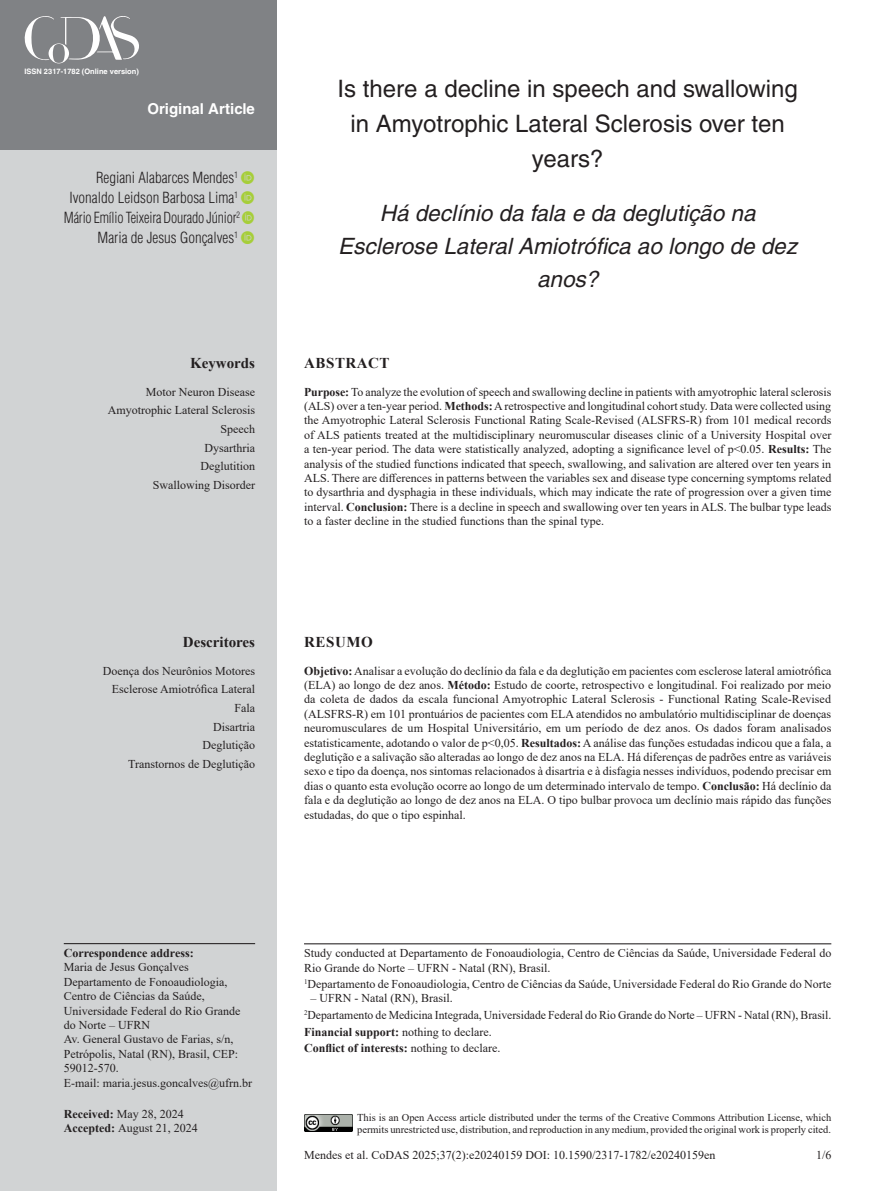
<style>
.page{position:relative;width:893px;height:1191px;background:#fff}
.page>*{position:absolute;margin:0;border:0;box-sizing:border-box;transform-origin:0 0}
.ArticleTitle{font:24px/34.5px "Helvetica";color:#231f20;text-align:center}
.ArticleTitle-Trans1{font:italic 22.5px/33px "Helvetica";color:#231f20;text-align:center}
.Authors{font:300 condensed 15px "Helvetica";color:#231f20}
.Authors-2{font:300 condensed 15px "Helvetica";color:#231f20;scale:.93 1}
.t1{font:700 15px "Helvetica";color:#fff}
.KeywordsTitle-Trans1{font:700 15px "Times New Roman";color:#231f20}
.KeywordsTitle{font:700 15px "Times New Roman";color:#231f20}
.AbstractTitle{font:700 15px "Times New Roman";letter-spacing:.035em;color:#231f20}
.AbstractTitle-Trans1{font:700 15px "Times New Roman";letter-spacing:.035em;color:#231f20}
.Abstract-Trans1{font:12px/14.4px "Times New Roman";color:#231f20;text-align:justify}
.Abstract{font:12px/14.4px "Times New Roman";color:#231f20;text-align:justify}
.Correspondence{font:12px/14.4px "Times New Roman";color:#231f20}
.Affiliations{font:12px "Times New Roman";color:#231f20}
.fnArticleOther{font:12px/14.4px "Times New Roman";color:#231f20}
.Keywords-Trans1{font:12px "Times New Roman";color:#231f20}
.Keywords{font:12px "Times New Roman";color:#231f20}
.History{font:12px/14.4px "Times New Roman";color:#231f20}
.fnConflict{font:700 12px "Times New Roman";color:#231f20}
.fnSupported-by{font:700 12px "Times New Roman";color:#231f20}
.pubNameFooter{font:10.5px/12.6px "Times New Roman";color:#231f20}
.t2{font:700 7.5px "Helvetica";color:#fff}
.s1{font-weight:700}
.s2{font-weight:400}
</style>
<div class="page">
<div style="left:0;top:149px;width:276px;height:1042px;background:#d1d3d4"></div>
<div style="left:0;top:0;width:276px;height:149px;background:#808285"></div>
<img style="left:304px;top:1114px;width:48px;height:17px">
<svg style="left:24px;top:16px;width:115px;height:48px"></svg>
<hr style="left:64px;top:943px;width:191px;height:1px;background:#231f20">
<hr style="left:304px;top:943px;width:527px;height:1px;background:#231f20">
<p class="t2" style="left:24px;top:66px;width:116px">ISSN 2317-1782 (Online version)</p>
<p class="t1" style="left:147px;top:100px;width:109px">Original Article</p>
<p class="Authors" style="left:96px;top:168px;width:144px">Regiani Alabarces Mendes<sup>1</sup></p>
<p class="Authors" style="left:69px;top:188px;width:170px">Ivonaldo Leidson Barbosa Lima<sup>1</sup></p>
<p class="Authors-2" style="left:64px;top:208px;width:191px">Mário Emílio Teixeira Dourado Júnior<sup>2</sup></p>
<p class="Authors" style="left:98px;top:228px;width:142px">Maria de Jesus Gonçalves<sup>1</sup></p>
<p class="KeywordsTitle" style="left:190px;top:352px;width:66px">Keywords</p>
<p class="Keywords" style="left:146px;top:383px;width:111px">Motor Neuron Disease</p>
<p class="Keywords" style="left:108px;top:402px;width:149px">Amyotrophic Lateral Sclerosis</p>
<p class="Keywords" style="left:220px;top:420px;width:36px">Speech</p>
<p class="Keywords" style="left:204px;top:439px;width:52px">Dysarthria</p>
<p class="Keywords" style="left:200px;top:458px;width:56px">Deglutition</p>
<p class="Keywords" style="left:153px;top:476px;width:104px">Swallowing Disorder</p>
<p class="KeywordsTitle-Trans1" style="left:183px;top:631px;width:74px">Descritores</p>
<p class="Keywords-Trans1" style="left:103px;top:662px;width:154px">Doença dos Neurônios Motores</p>
<p class="Keywords-Trans1" style="left:112px;top:681px;width:145px">Esclerose Amiotrófica Lateral</p>
<p class="Keywords-Trans1" style="left:234px;top:699px;width:22px">Fala</p>
<p class="Keywords-Trans1" style="left:213px;top:718px;width:43px">Disartria</p>
<p class="Keywords-Trans1" style="left:202px;top:736px;width:54px">Deglutição</p>
<p class="Keywords-Trans1" style="left:128px;top:755px;width:128px">Transtornos de Deglutição</p>
<p class="ArticleTitle" style="left:338px;top:72px;width:462px">Is there a decline in speech and swallowing in Amyotrophic Lateral Sclerosis over ten years?</p>
<p class="ArticleTitle-Trans1" style="left:338px;top:196px;width:460px">Há declínio da fala e da deglutição na<br>Esclerose Lateral Amiotrófica ao longo de dez anos?</p>
<p class="AbstractTitle" style="left:304px;top:352px;width:87px">ABSTRACT</p>
<p class="Abstract" style="left:304px;top:384px;width:529px"><span class="s1">Purpose:</span> To analyze the evolution of speech and swallowing decline in patients with amyotrophic lateral sclerosis (ALS) over a ten-year period. <span class="s1">Methods:</span> A retrospective and longitudinal cohort study. Data were collected using the Amyotrophic Lateral Sclerosis Functional Rating Scale-Revised (ALSFRS-R) from 101 medical records of ALS patients treated at the multidisciplinary neuromuscular diseases clinic of a University Hospital over a ten-year period. The data were statistically analyzed, adopting a significance level of p&lt;0.05. <span class="s1">Results:</span> The analysis of the studied functions indicated that speech, swallowing, and salivation are altered over ten years in ALS. There are differences in patterns between the variables sex and disease type concerning symptoms related to dysarthria and dysphagia in these individuals, which may indicate the rate of progression over a given time interval. <span class="s1">Conclusion:</span> There is a decline in speech and swallowing over ten years in ALS. The bulbar type leads to a faster decline in the studied functions than the spinal type.</p>
<p class="AbstractTitle-Trans1" style="left:304px;top:631px;width:70px">RESUMO</p>
<p class="Abstract-Trans1" style="left:304px;top:663px;width:529px"><span class="s1">Objetivo:</span> Analisar a evolução do declínio da fala e da deglutição em pacientes com esclerose lateral amiotrófica (ELA) ao longo de dez anos. <span class="s1">Método:</span> Estudo de coorte, retrospectivo e longitudinal. Foi realizado por meio da coleta de dados da escala funcional Amyotrophic Lateral Sclerosis - Functional Rating Scale-Revised (ALSFRS-R) em 101 prontuários de pacientes com ELA atendidos no ambulatório multidisciplinar de doenças neuromusculares de um Hospital Universitário, em um período de dez anos. Os dados foram analisados estatisticamente, adotando o valor de p&lt;0,05. <span class="s1">Resultados:</span> A análise das funções estudadas indicou que a fala, a deglutição e a salivação são alteradas ao longo de dez anos na ELA. Há diferenças de padrões entre as variáveis sexo e tipo da doença, nos sintomas relacionados à disartria e à disfagia nesses indivíduos, podendo precisar em dias o quanto esta evolução ocorre ao longo de um determinado intervalo de tempo. <span class="s1">Conclusão:</span> Há declínio da fala e da deglutição ao longo de dez anos na ELA. O tipo bulbar provoca um declínio mais rápido das funções estudadas, do que o tipo espinhal.</p>
<p class="Correspondence" style="left:64px;top:945px;width:190px"><span class="s1">Correspondence address:<br></span>Maria de Jesus Gonçalves<br>Departamento de Fonoaudiologia,<br>Centro de Ciências da Saúde,<br>Universidade Federal do Rio Grande do Norte – UFRN<br>Av. General Gustavo de Farias, s/n,<br>Petrópolis, Natal (RN), Brasil, CEP:<br>59012-570.<br>E-mail: maria.jesus.goncalves@ufrn.br</p>
<p class="History" style="left:64px;top:1106px;width:135px"><span class="s1">Received:</span> May 28, 2024<br><span class="s1">Accepted:</span> August 21, 2024</p>
<p class="fnArticleOther" style="left:304px;top:945px;width:529px">Study conducted at Departamento de Fonoaudiologia, Centro de Ciências da Saúde, Universidade Federal do<br>Rio Grande do Norte – UFRN - Natal (RN), Brasil.</p>
<p class="Affiliations" style="left:304px;top:975px;width:529px"><sup>1</sup>Departamento de Fonoaudiologia, Centro de Ciências da Saúde, Universidade Federal do Rio Grande do Norte</p>
<p class="Affiliations" style="left:310px;top:990px;width:144px">– UFRN - Natal (RN), Brasil.</p>
<p class="Affiliations" style="left:304px;top:1006px;width:529px"><sup>2</sup>Departamento de Medicina Integrada, Universidade Federal do Rio Grande do Norte – UFRN - Natal (RN), Brasil.</p>
<p class="fnSupported-by" style="left:304px;top:1022px;width:189px">Financial support: <span class="s2">nothing to declare.</span></p>
<p class="fnConflict" style="left:304px;top:1039px;width:198px">Conflict of interests: <span class="s2">nothing to declare.</span></p>
<p class="pubNameFooter" style="left:357px;top:1110px;width:476px">This is an Open Access article distributed under the terms of the Creative Commons Attribution License, which permits unrestricted use, distribution, and reproduction in any medium, provided the original work is properly cited.</p>
<p class="Abstract-Trans1" style="left:304px;top:1147px;width:413px">Mendes et al. CoDAS 2025;37(2):e20240159 DOI: 10.1590/2317-1782/e20240159en</p>
<p class="Abstract-Trans1" style="left:816px;top:1147px;width:17px">1/6</p>
</div>
